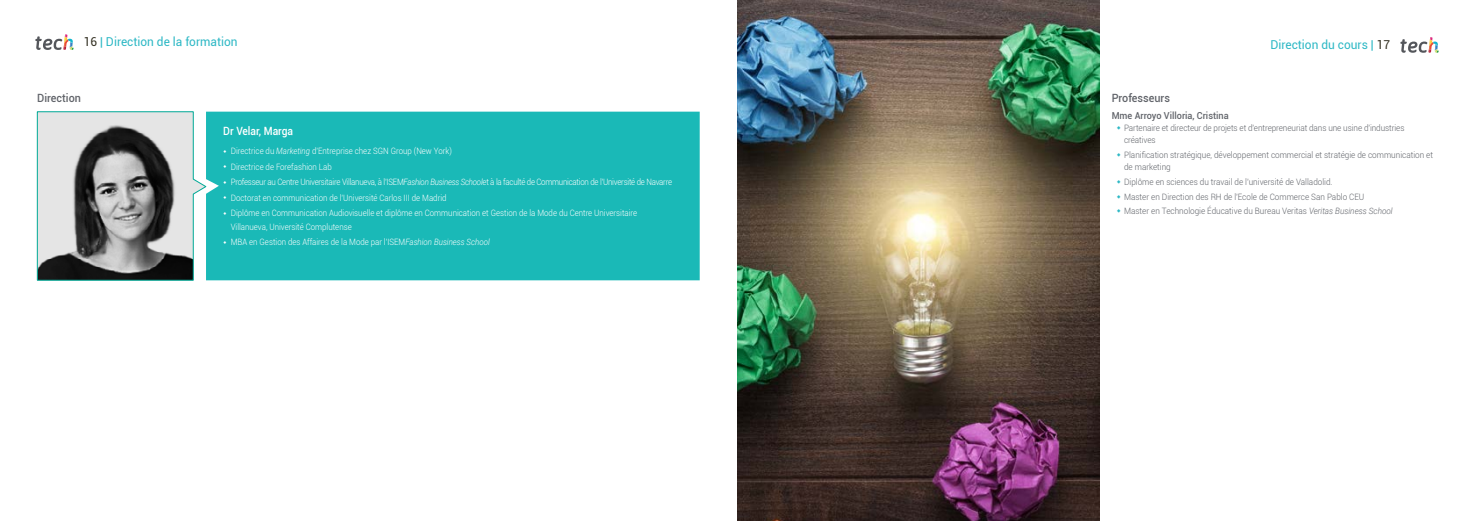
<style>
.page{position:relative;width:1474px;height:521px;background:#fff}
.page>*{position:absolute;margin:0;border:0;box-sizing:border-box;transform-origin:0 0}
.t1{font:12.25px "Roboto";color:#2db8c5}
.t2{font:500 11.38px "Roboto";color:#61646a;scale:.95 1}
.t3{font:500 11.38px "Roboto";color:#fff;scale:.9 1}
.t4{font:500 9.62px "Roboto";color:#61646a;scale:.95 1}
.t5{font:300 8.75px/15.6px "Roboto";color:#fff;scale:.9 1}
.t6{font:300 8.75px/12.2px "Roboto";color:#61646a;scale:.93 1}
.s1{color:#312e20}
.s2{font-style:italic}
</style>
<div class="page">
<svg style="left:35px;top:34px;width:39px;height:16px"></svg>
<div style="left:206px;top:112px;width:493px;height:168px;background:#1ab9b7"></div>
<svg style="left:37px;top:112px;width:169px;height:168px;background:#9a9c9c"></svg>
<img style="left:737px;top:0;width:362px;height:521px">
<svg style="left:1400px;top:37px;width:38px;height:16px"></svg>
<h1 class="t1" style="left:84px;top:33px;width:155px"><span class="s1">16</span> | Direction de la formation</h1>
<h2 class="t2" style="left:37px;top:90px;width:48px">Direction</h2>
<h2 class="t3" style="left:223px;top:123px;width:79px">Dr Velar, Marga</h2>
<p class="t5" style="left:231px;top:143px;width:492px">Directrice du <span class="s2">Marketing</span> d'Entreprise chez SGN Group (New York)<br>Directrice de Forefashion Lab<br>Professeur au Centre Universitaire Villanueva, à l'ISEM<span class="s2">Fashion Business School</span>et à la faculté de Communication de l'Université de Navarre Doctorat en communication de l'Université Carlos III de Madrid<br>Diplôme en Communication Audiovisuelle et diplôme en Communication et Gestion de la Mode du Centre Universitaire</p>
<p class="t5" style="left:231px;top:218px;width:289px">Villanueva, Université Complutense<br>MBA en Gestion des Affaires de la Mode par l'ISEM<span class="s2">Fashion Business School</span></p>
<h1 class="t1" style="left:1270px;top:36px;width:121px">Direction du cours | <span class="s1">17</span></h1>
<h2 class="t2" style="left:1111px;top:90px;width:63px">Professeurs</h2>
<p class="t4" style="left:1111px;top:109px;width:125px">Mme Arroyo Villoria, Cristina</p>
<p class="t6" style="left:1124px;top:121px;width:303px">Partenaire et directeur de projets et d'entrepreneuriat dans une usine d'industries créatives</p>
<p class="t6" style="left:1124px;top:148px;width:334px">Planification stratégique, développement commercial et stratégie de communication et de marketing</p>
<p class="t6" style="left:1124px;top:174px;width:290px;line-height:14.7px">Diplôme en sciences du travail de l'université de Valladolid.<br>Master en Direction des RH de l'Ecole de Commerce San Pablo CEU<br>Master en Technologie Éducative du Bureau Veritas <span class="s2">Veritas Business School</span></p>
</div>
